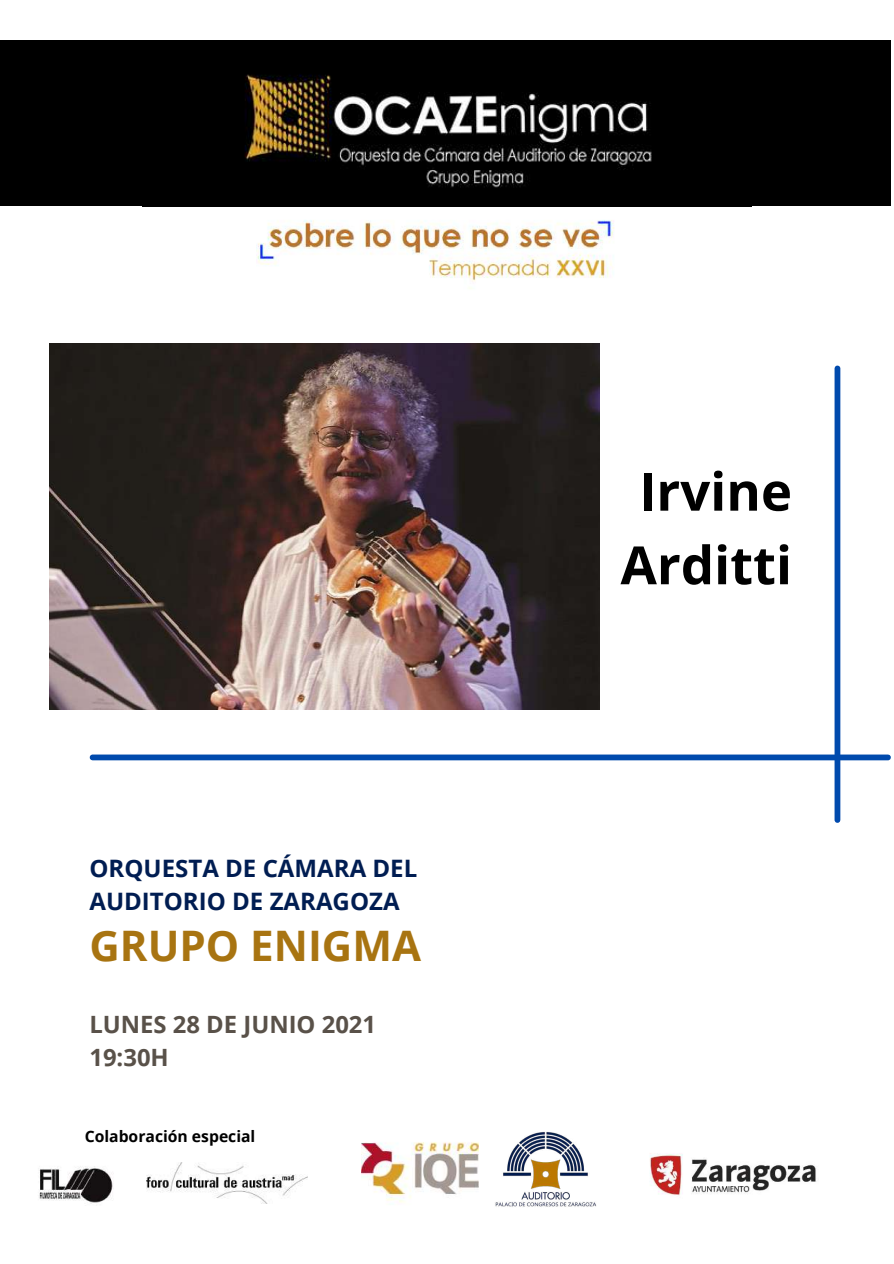
<style>
.page{position:relative;width:894px;height:1264px;background:#fff}
.page>*{position:absolute;margin:0;border:0;box-sizing:border-box;transform-origin:0 0}
.t1{font:700 52.65px/73.5px "Open Sans";color:#000;text-align:center}
.t2{font:700 42px "Open Sans";color:#a87411}
.t3{font:700 24px/32.7px "Open Sans";color:#001d52}
.t4{font:700 23.85px/33.2px "Open Sans";color:#595149}
.t5{font:700 15.75px "Open Sans";color:#000}
</style>
<div class="page">
<img style="left:650px;top:1153px;width:167px;height:42px">
<img style="left:495px;top:1132px;width:101px;height:75px">
<img style="left:256px;top:206px;width:381px;height:83px">
<img style="left:361px;top:1142px;width:118px;height:61px">
<div style="left:834px;top:368px;width:6px;height:452px;background:#004aad"></div>
<div style="left:92px;top:754px;width:795px;height:6px;background:#004aad"></div>
<img style="left:39px;top:1166px;width:75px;height:38px">
<img style="left:146px;top:1162px;width:161px;height:41px">
<img style="left:165px;top:41px;width:560px;height:165px">
<div style="left:0;top:41px;width:165px;height:165px;background:#000"></div>
<div style="left:725px;top:41px;width:165px;height:165px;background:#000"></div>
<img style="left:50px;top:344px;width:549px;height:365px">
<p class="t3" style="left:89px;top:851px;width:329px">ORQUESTA DE CÁMARA DEL<br>AUDITORIO DE ZARAGOZA</p>
<h2 class="t2" style="left:89px;top:916px;width:333px">GRUPO ENIGMA</h2>
<p class="t4" style="left:89px;top:1006px;width:288px">LUNES 28 DE JUNIO 2021<br>19:30H</p>
<p class="t5" style="left:85px;top:1125px;width:172px">Colaboración especial</p>
<h1 class="t1" style="left:620px;top:453px;width:173px">Irvine<br>Arditti</h1>
</div>
